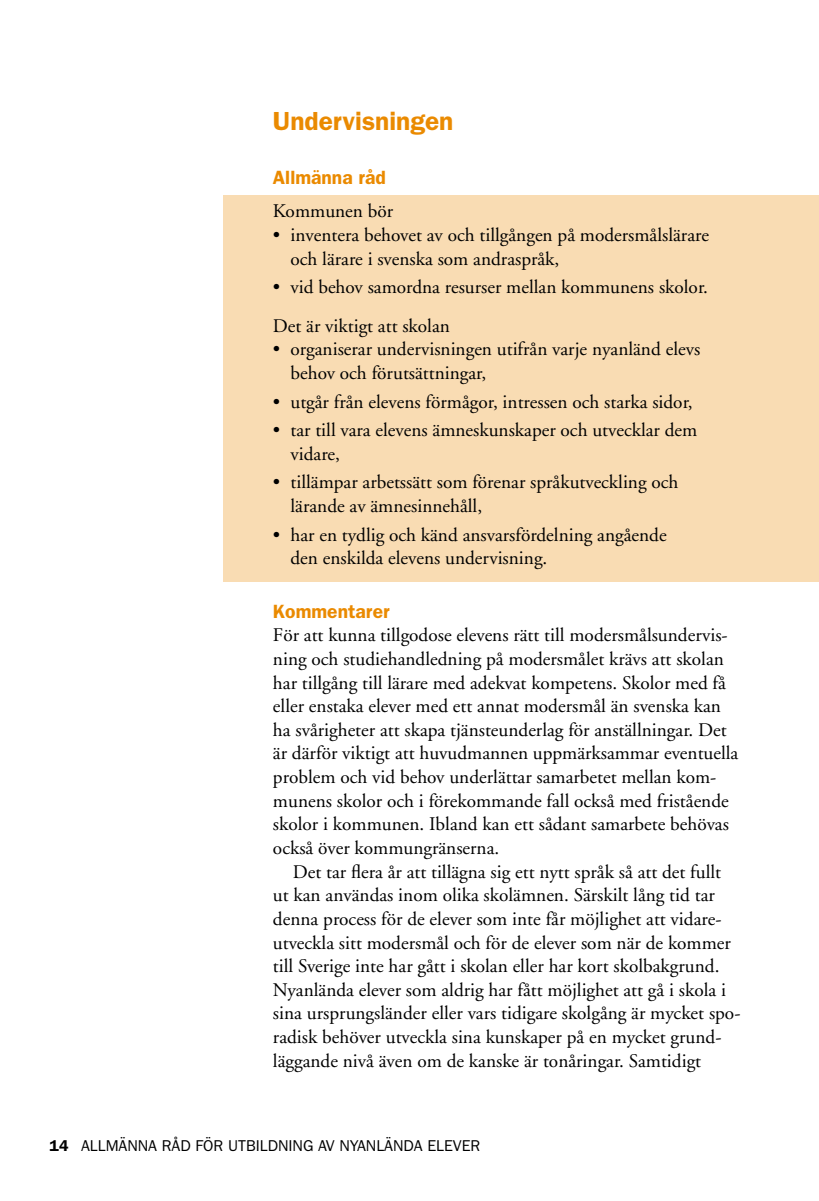
<style>
.page{position:relative;width:819px;height:1201px;background:#fff}
.page>*{position:absolute;margin:0;border:0;box-sizing:border-box;transform-origin:0 0}
.t1{font:600 26.25px "Franklin Gothic";color:#ea8a00}
.t2{font:19.25px/23.6px "Adobe Garamond";color:#000}
.t3{font:600 19.25px "Franklin Gothic";color:#ea8a00}
.t4{font:15.75px "Franklin Gothic";color:#000}
.s1{font-weight:600}
</style>
<div class="page">
<div style="left:223px;top:195px;width:596px;height:386px;background:#f9dcb3"></div>
<h1 class="t1" style="left:273px;top:106px;width:182px">Undervisningen</h1>
<p class="t3" style="left:273px;top:166px;width:114px">Allmänna råd</p>
<p class="t2" style="left:273px;top:200px;width:122px">Kommunen bör</p>
<p class="t2" style="left:290px;top:223px;width:420px;text-indent:-17px">• inventera behovet av och tillgången på modersmålslärare och lärare i svenska som andraspråk,</p>
<p class="t2" style="left:273px;top:268px;width:436px;line-height:38.5px">• vid behov samordna resurser mellan kommunens skolor.<br>Det är viktigt att skolan</p>
<p class="t2" style="left:290px;top:338px;width:411px;text-indent:-17px">• organiserar undervisningen utifrån varje nyanländ elevs behov och förutsättningar,</p>
<p class="t2" style="left:273px;top:390px;width:421px">• utgår från elevens förmågor, intressen och starka sidor,</p>
<p class="t2" style="left:290px;top:419px;width:408px;text-indent:-17px">• tar till vara elevens ämneskunskaper och utvecklar dem vidare,</p>
<p class="t2" style="left:290px;top:471px;width:389px;text-indent:-17px">• tillämpar arbetssätt som förenar språkutveckling och lärande av ämnesinnehåll,</p>
<p class="t2" style="left:290px;top:523px;width:377px;text-indent:-17px">• har en tydlig och känd ansvarsfördelning angående den enskilda elevens undervisning.</p>
<p class="t3" style="left:273px;top:599px;width:118px">Kommentarer</p>
<p class="t2" style="left:273px;top:624px;width:467px">För att kunna tillgodose elevens rätt till modersmålsundervis&shy;ning och studiehandledning på modersmålet krävs att skolan har tillgång till lärare med adekvat kompetens. Skolor med få eller enstaka elever med ett annat modersmål än svenska kan ha svårigheter att skapa tjänsteunderlag för anställningar. Det är därför viktigt att huvudmannen uppmärksammar eventuella problem och vid behov underlättar samarbetet mellan kom&shy;munens skolor och i förekommande fall också med fristående skolor i kommunen. Ibland kan ett sådant samarbete behövas också över kommungränserna.</p>
<p class="t2" style="left:273px;top:860px;width:469px;text-indent:20px">Det tar flera år att tillägna sig ett nytt språk så att det fullt ut kan användas inom olika skolämnen. Särskilt lång tid tar denna process för de elever som inte får möjlighet att vidare&shy;utveckla sitt modersmål och för de elever som när de kommer till Sverige inte har gått i skolan eller har kort skolbakgrund.<br>Nyanlända elever som aldrig har fått möjlighet att gå i skola i sina ursprungsländer eller vars tidigare skolgång är mycket spo&shy;radisk behöver utveckla sina kunskaper på en mycket grund&shy;läggande nivå även om de kanske är tonåringar. Samtidigt</p>
<p class="t4" style="left:50px;top:1136px;width:432px"><span class="s1">14</span> ALLMÄNNA RÅD FÖR UTBILDNING AV NYANLÄNDA ELEVER</p>
</div>
